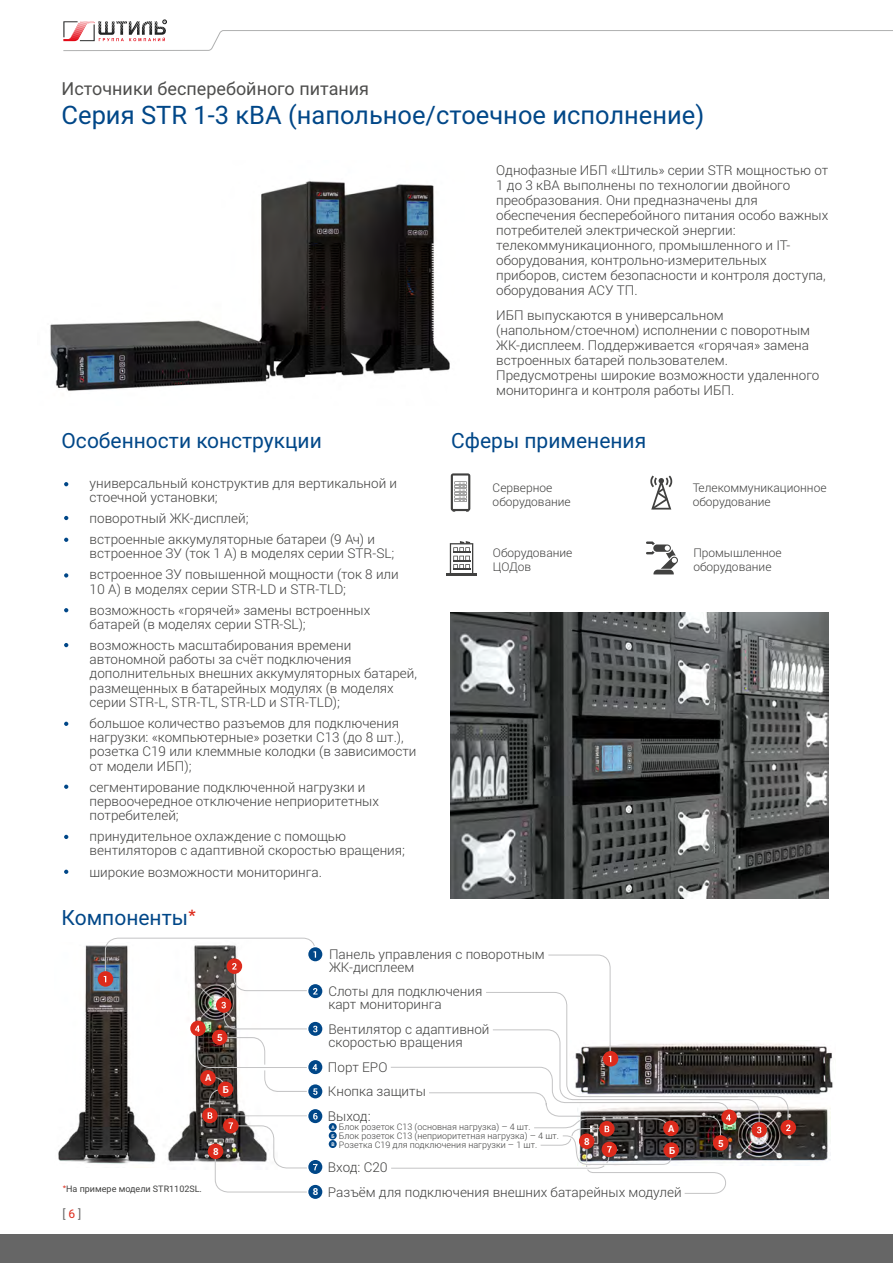
<style>
.page{position:relative;width:893px;height:1263px;background:#fff}
.page>*{position:absolute;margin:0;border:0;box-sizing:border-box;transform-origin:0 0}
.t1{font:25.5px "Roboto";color:#004788}
.t2{font:21px "Roboto";color:#004788}
.t3{font:18px "Roboto";color:#4e4e4d}
.t4{font:300 13.5px/15px "Roboto";color:#414140}
.t5{font:300 12px/14.4px "Roboto";color:#414140}
.t6{font:12px "Roboto";color:#666}
.t7{font:12px "Roboto";color:#dd2b1c}
.t8{font:700 9.75px "Roboto";color:#fff}
.t9{font:300 9px/9px "Roboto";color:#414140}
.t10{font:9px "Roboto";color:#414140}
.t11{font:700 4.95px/8.7px "Roboto";color:#fff;text-align:justify}
.s1{font-family:"Arial";color:#dd2b1c}
.s2{font-weight:700;font-size:9.75px;color:#fff}
</style>
<div class="page">
<img style="left:58px;top:945px;width:98px;height:219px">
<img style="left:167px;top:994px;width:70px;height:168px">
<img style="left:450px;top:612px;width:378px;height:286px">
<img style="left:50px;top:181px;width:400px;height:210px">
<svg style="left:64px;top:482px;width:4px;height:4px"></svg>
<svg style="left:64px;top:516px;width:4px;height:4px"></svg>
<svg style="left:64px;top:538px;width:4px;height:4px"></svg>
<svg style="left:64px;top:573px;width:4px;height:4px"></svg>
<svg style="left:64px;top:608px;width:4px;height:4px"></svg>
<svg style="left:64px;top:643px;width:4px;height:4px"></svg>
<svg style="left:64px;top:722px;width:4px;height:4px"></svg>
<div style="left:0;top:1234px;width:893px;height:29px;background:#666"></div>
<svg style="left:63px;top:20px;width:830px;height:31px"></svg>
<svg style="left:64px;top:785px;width:4px;height:4px"></svg>
<svg style="left:64px;top:835px;width:4px;height:4px"></svg>
<svg style="left:64px;top:870px;width:4px;height:4px"></svg>
<hr style="left:446px;top:573px;width:31px;height:2px;background:#414140">
<svg style="left:450px;top:541px;width:23px;height:32px"></svg>
<svg style="left:650px;top:475px;width:22px;height:34px"></svg>
<svg style="left:646px;top:541px;width:32px;height:33px"></svg>
<svg style="left:451px;top:473px;width:19px;height:39px"></svg>
<div style="left:307px;top:946px;width:17px;height:17px;background:#004788;border:2px solid #fff;border-radius:50%"></div>
<div style="left:98px;top:971px;width:15px;height:16px;background:#dd2b1c;border-radius:50%"></div>
<svg style="left:307px;top:1020px;width:17px;height:17px"></svg>
<svg style="left:307px;top:1158px;width:17px;height:17px"></svg>
<svg style="left:307px;top:983px;width:17px;height:17px"></svg>
<svg style="left:104px;top:937px;width:214px;height:57px"></svg>
<svg style="left:216px;top:997px;width:15px;height:16px"></svg>
<svg style="left:307px;top:1058px;width:17px;height:17px"></svg>
<img style="left:790px;top:1044px;width:43px;height:51px">
<img style="left:790px;top:1107px;width:40px;height:54px">
<svg style="left:190px;top:1021px;width:16px;height:15px"></svg>
<div style="left:329px;top:1123px;width:8px;height:8px;background:#004788;border-radius:50%"></div>
<div style="left:329px;top:1131px;width:8px;height:8px;background:#004788;border-radius:50%"></div>
<div style="left:329px;top:1140px;width:8px;height:8px;background:#004788;border-radius:50%"></div>
<svg style="left:307px;top:1083px;width:17px;height:17px"></svg>
<svg style="left:307px;top:1107px;width:17px;height:18px"></svg>
<svg style="left:195px;top:1002px;width:125px;height:191px"></svg>
<div style="left:208px;top:1143px;width:15px;height:16px;background:#dd2b1c;border-radius:50%"></div>
<div style="left:307px;top:1183px;width:17px;height:17px;background:#004788;border:2px solid #fff;border-radius:50%"></div>
<div style="left:781px;top:1120px;width:15px;height:15px;background:#dd2b1c;border-radius:50%"></div>
<svg style="left:391px;top:954px;width:399px;height:240px"></svg>
<div style="left:579px;top:1133px;width:15px;height:16px;background:#dd2b1c;border-radius:50%"></div>
<h3 class="t3" style="left:62px;top:81px;width:309px">Источники бесперебойного питания</h3>
<h1 class="t1" style="left:62px;top:104px;width:644px">Серия STR 1-3 кВА (напольное/стоечное исполнение)</h1>
<h2 class="t2" style="left:62px;top:432px;width:262px">Особенности конструкции</h2>
<p class="t4" style="left:90px;top:476px;width:309px;line-height:14.2px">универсальный конструктив для вертикальной и стоечной установки;</p>
<p class="t4" style="left:90px;top:507px;width:287px;line-height:21px">поворотный ЖК-дисплей;<br>встроенные аккумуляторные батареи (9 Ач) и</p>
<p class="t4" style="left:90px;top:543px;width:311px;line-height:21px">встроенное ЗУ (ток 1 А) в моделях серии STR-SL; встроенное ЗУ повышенной мощности (ток 8 или</p>
<p class="t4" style="left:90px;top:578px;width:282px;line-height:21px">10 А) в моделях серии STR-LD и STR-TLD; возможность «горячей» замены встроенных</p>
<p class="t4" style="left:90px;top:613px;width:263px;line-height:21px">батарей (в моделях серии STR-SL); возможность масштабирования времени</p>
<p class="t4" style="left:90px;top:652px;width:329px;line-height:14.2px">автономной работы за счёт подключения дополнительных внешних аккумуляторных батарей, размещенных в батарейных модулях (в моделях серии STR-L, STR-TL, STR-LD и STR-TLD);</p>
<p class="t4" style="left:90px;top:716px;width:328px;line-height:14.2px">большое количество разъемов для подключения нагрузки: «компьютерные» розетки С13 (до 8 шт.), розетка С19 или клеммные колодки (в зависимости от модели ИБП);</p>
<p class="t4" style="left:90px;top:779px;width:291px;line-height:14.2px">сегментирование подключенной нагрузки и первоочередное отключение неприоритетных потребителей;</p>
<p class="t4" style="left:90px;top:829px;width:317px;line-height:14.2px">принудительное охлаждение с помощью вентиляторов с адаптивной скоростью вращения;</p>
<p class="t4" style="left:90px;top:864px;width:234px">широкие возможности мониторинга.</p>
<h2 class="t2" style="left:62px;top:909px;width:136px">Компоненты<span class="s1">*</span></h2>
<p class="t4" style="left:496px;top:162px;width:334px">Однофазные ИБП «Штиль» серии STR мощностью от 1 до 3 кВА выполнены по технологии двойного преобразования. Они предназначены для обеспечения бесперебойного питания особо важных потребителей электрической энергии: телекоммуникационного, промышленного и IT&shy;оборудования, контрольно-измерительных приборов, систем безопасности и контроля доступа, оборудования АСУ ТП.</p>
<p class="t4" style="left:496px;top:308px;width:325px">ИБП выпускаются в универсальном (напольном/стоечном) исполнении с поворотным ЖК-дисплеем. Поддерживается «горячая» замена встроенных батарей пользователем.<br>Предусмотрены широкие возможности удаленного мониторинга и контроля работы ИБП.</p>
<h2 class="t2" style="left:451px;top:432px;width:197px">Сферы применения</h2>
<p class="t5" style="left:493px;top:480px;width:80px">Серверное оборудование</p>
<p class="t5" style="left:493px;top:545px;width:81px">Оборудование<br>ЦОДов</p>
<p class="t5" style="left:693px;top:480px;width:135px">Телекоммуникационное оборудование</p>
<p class="t5" style="left:693px;top:545px;width:90px">Промышленное оборудование</p>
<p class="t8" style="left:217px;top:1031px;width:7px">5</p>
<p class="t8" style="left:205px;top:1071px;width:8px">A</p>
<p class="t8" style="left:223px;top:1082px;width:8px">Б</p>
<p class="t8" style="left:213px;top:1144px;width:7px">8</p>
<p class="t10" style="left:63px;top:1186px;width:141px"><span class="s1">*</span>На примере модели STR1102SL.</p>
<p class="t6" style="left:63px;top:1209px;width:20px">[ ]</p>
<p class="t7" style="left:69px;top:1209px;width:8px">6</p>
<p class="t4" style="left:329px;top:946px;width:217px;line-height:13.5px">Панель управления с поворотным<br>ЖК-дисплеем</p>
<p class="t4" style="left:328px;top:984px;width:156px;line-height:13.5px">Слоты для подключения карт мониторинга</p>
<p class="t4" style="left:329px;top:1022px;width:162px;line-height:13.5px">Вентилятор с адаптивной скоростью вращения</p>
<p class="t4" style="left:328px;top:1059px;width:61px">Порт EPO</p>
<p class="t4" style="left:328px;top:1079px;width:99px;line-height:24.6px">Кнопка защиты<br>Выход:</p>
<p class="t9" style="left:339px;top:1122px;width:222px">Блок розеток С13 (основная нагрузка) – 4 шт.<br>Блок розеток С13 (неприоритетная нагрузка) – 4 шт.<br>Розетка С19 для подключения нагрузки – 1 шт.</p>
<p class="t11" style="left:332px;top:1122px;width:5px">А Б В</p>
<p class="t4" style="left:328px;top:1159px;width:61px">Вход: С20</p>
<p class="t8" style="left:584px;top:1134px;width:7px">8</p>
<p class="t8" style="left:668px;top:1121px;width:8px">A</p>
<p class="t8" style="left:669px;top:1143px;width:8px">Б</p>
<p class="t4" style="left:313px;top:1184px;width:370px"><span class="s2">8</span> Разъём для подключения внешних батарейных модулей</p>
<p class="t8" style="left:718px;top:1136px;width:7px">5</p>
</div>
